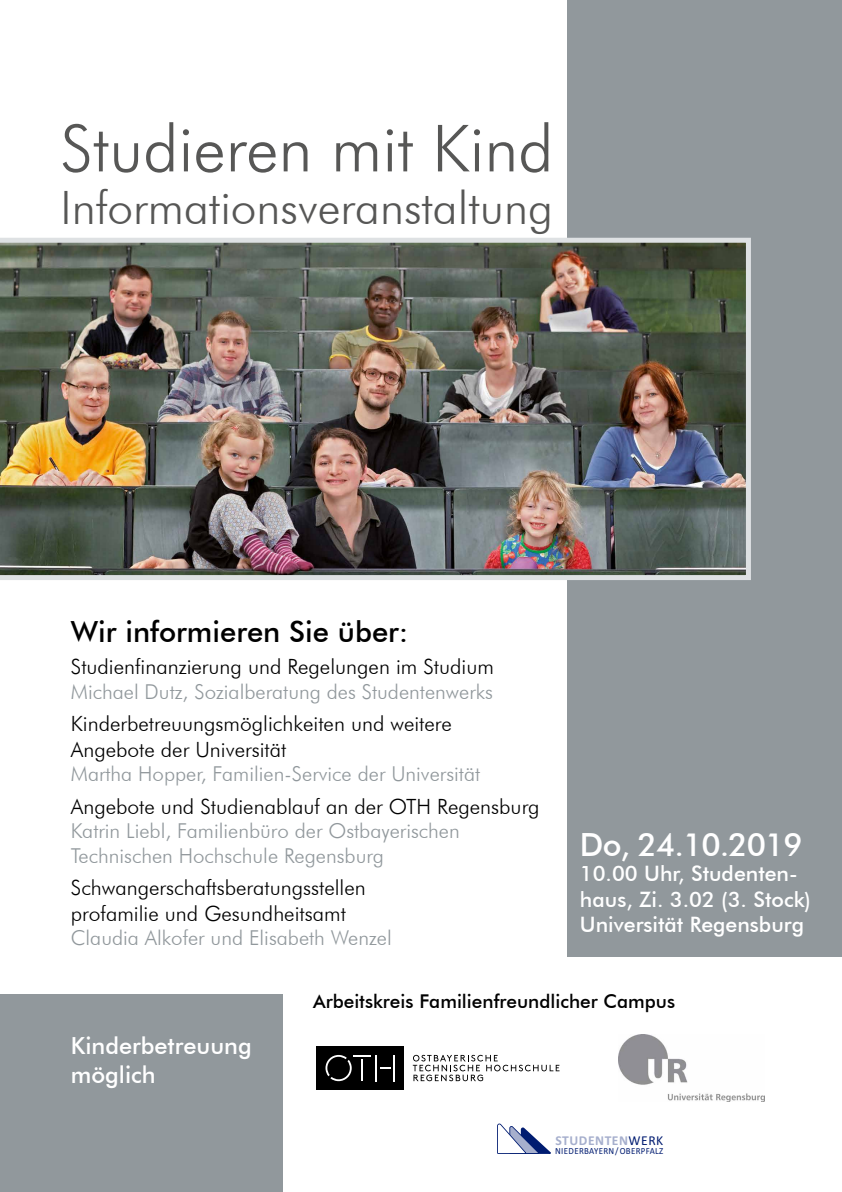
<style>
.page{position:relative;width:842px;height:1192px;background:#fff}
.page>*{position:absolute;margin:0;border:0;box-sizing:border-box;transform-origin:0 0}
.t1{font:300 65px "Futura BT";color:#575756}
.t2{font:300 46px "Futura BT";color:#575756}
.t3{font:500 31.95px "Futura BT";letter-spacing:-.03em;color:#fff}
.t4{font:500 29.15px "Futura BT";color:#000}
.t5{font:500 23.5px/28.2px "Futura BT";color:#fff}
.t6{font:500 21.25px/25.5px "Futura BT";color:#fff}
.t7{font:300 21px/25.2px "Futura BT";color:#000}
.t8{font:300 20.5px/24.6px "Futura BT";color:#91989c}
.t9{font:500 19px "Futura BT";color:#000}
.t10{font:700 13.6px "Calibri";letter-spacing:.04em;color:#a6afcd}
.t11{font:9.35px "Calibri";letter-spacing:.04em;color:#001c71;scale:.95 1}
.s1{font-weight:400;color:#001c71}
</style>
<div class="page">
<div style="left:568px;top:0;width:274px;height:957px;background:#91989c"></div>
<div style="left:0;top:994px;width:283px;height:198px;background:#91989c"></div>
<img style="left:0;top:238px;width:751px;height:342px">
<svg style="left:497px;top:1123px;width:54px;height:31px"></svg>
<div style="left:317px;top:1046px;width:87px;height:44px;background:#000"></div>
<svg style="left:380px;top:1067px;width:11px;height:2px"></svg>
<hr style="left:375px;top:1055px;width:2px;height:26px;background:#fff">
<hr style="left:393px;top:1055px;width:2px;height:26px;background:#fff">
<svg style="left:325px;top:1055px;width:45px;height:26px"></svg>
<svg style="left:413px;top:1055px;width:146px;height:26px"></svg>
<img style="left:618px;top:1035px;width:146px;height:66px">
<h1 class="t1" style="left:61px;top:109px;width:494px">Studieren mit Kind</h1>
<h2 class="t2" style="left:61px;top:180px;width:494px">Informationsveranstaltung</h2>
<h3 class="t4" style="left:71px;top:614px;width:339px">Wir informieren Sie über:</h3>
<p class="t7" style="left:71px;top:654px;width:425px">Studienfinanzierung und Regelungen im Studium</p>
<p class="t8" style="left:71px;top:679px;width:424px">Michael Dutz, Sozialberatung des Studentenwerks</p>
<p class="t7" style="left:71px;top:711px;width:383px">Kinderbetreuungsmöglichkeiten und weitere<br>Angebote der Universität</p>
<p class="t8" style="left:71px;top:761px;width:411px">Martha Hopper, Familien-Service der Universität</p>
<p class="t7" style="left:71px;top:793px;width:470px">Angebote und Studienablauf an der OTH Regensburg</p>
<p class="t8" style="left:71px;top:819px;width:390px">Katrin Liebl, Familienbüro der Ostbayerischen<br>Technischen Hochschule Regensburg</p>
<p class="t7" style="left:71px;top:875px;width:296px">Schwangerschaftsberatungsstellen profamilie und Gesundheitsamt</p>
<p class="t8" style="left:71px;top:926px;width:322px">Claudia Alkofer und Elisabeth Wenzel</p>
<h3 class="t3" style="left:580px;top:825px;width:224px">Do, 24.10.2019</h3>
<p class="t6" style="left:580px;top:861px;width:233px">10.00 Uhr, Studenten&shy;haus, Zi. 3.02 (3. Stock)<br>Universität Regensburg</p>
<p class="t5" style="left:71px;top:1032px;width:182px">Kinderbetreuung möglich</p>
<p class="t9" style="left:313px;top:990px;width:363px">Arbeitskreis Familienfreundlicher Campus</p>
<p class="t10" style="left:555px;top:1132px;width:109px">STUDENTEN<span class="s1">WERK</span></p>
<p class="t11" style="left:555px;top:1145px;width:115px">NIEDERBAYERN / OBERPFALZ</p>
</div>
